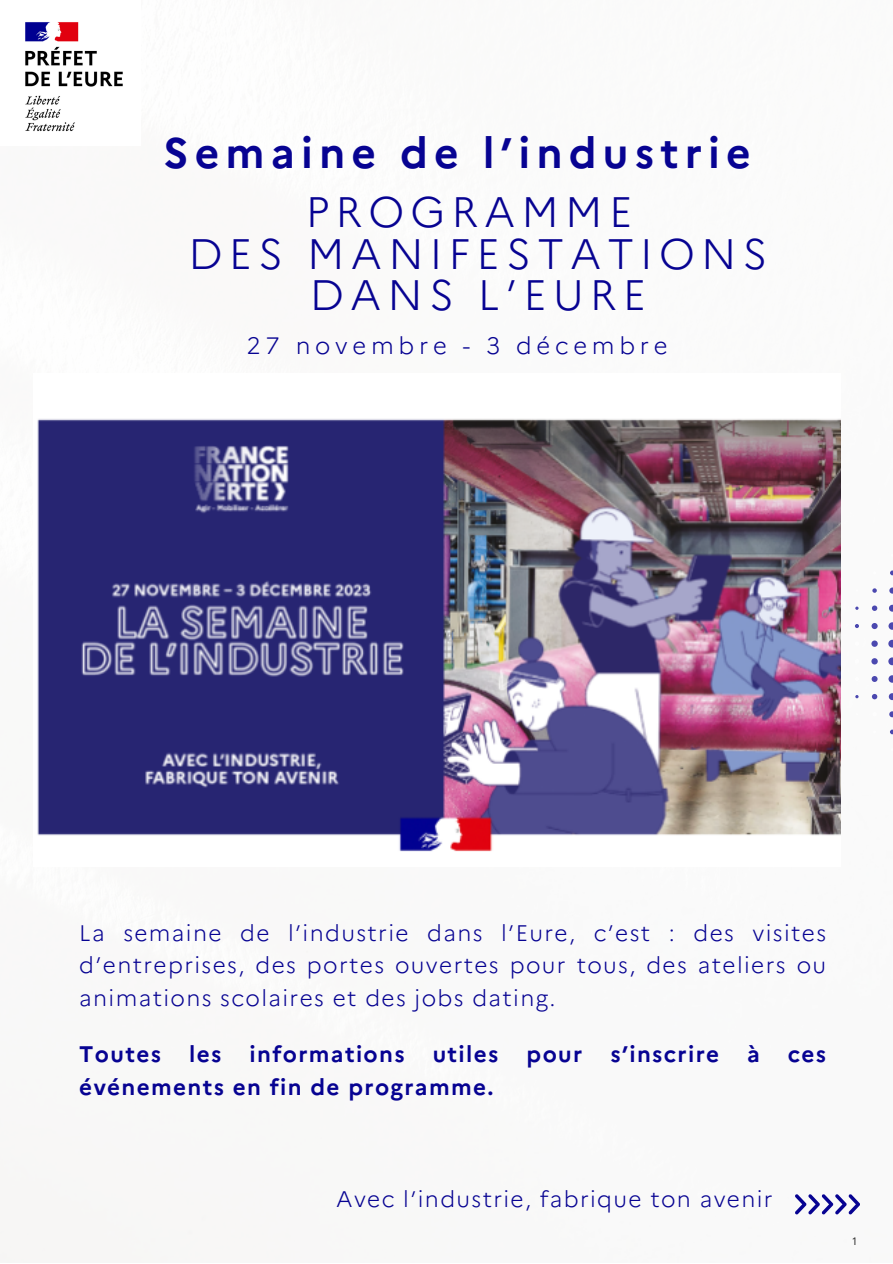
<style>
.page{position:relative;width:893px;height:1264px;background:#fff}
.page>*{position:absolute;margin:0;border:0;box-sizing:border-box;transform-origin:0 0}
.t1{font:300 42.6px/41.5px "Marianne";letter-spacing:.145em;color:#070392;text-align:center}
.t2{font:700 42.6px "Marianne";letter-spacing:.145em;color:#070392}
.t3{font:300 23.7px "Marianne";letter-spacing:.2em;color:#070392}
.t4{font:300 22.5px/32.5px "Marianne";letter-spacing:.06em;color:#070392;text-align:justify}
.t5{font:700 22.5px/32.5px "Marianne";letter-spacing:.06em;color:#070392}
.t6{font:10.5px "Open Sans";color:#202020}
</style>
<div class="page">
<img style="left:25px;top:22px;width:98px;height:110px">
<svg style="left:888px;top:639px;width:4px;height:8px"></svg>
<svg style="left:888px;top:657px;width:4px;height:8px"></svg>
<svg style="left:888px;top:675px;width:4px;height:7px"></svg>
<svg style="left:888px;top:622px;width:4px;height:7px"></svg>
<svg style="left:888px;top:693px;width:4px;height:7px"></svg>
<svg style="left:889px;top:604px;width:3px;height:7px"></svg>
<svg style="left:871px;top:658px;width:6px;height:6px"></svg>
<svg style="left:871px;top:640px;width:6px;height:7px"></svg>
<svg style="left:889px;top:587px;width:3px;height:6px"></svg>
<svg style="left:871px;top:623px;width:6px;height:6px"></svg>
<svg style="left:871px;top:676px;width:6px;height:6px"></svg>
<svg style="left:889px;top:711px;width:3px;height:6px"></svg>
<svg style="left:871px;top:605px;width:6px;height:6px"></svg>
<svg style="left:871px;top:694px;width:6px;height:5px"></svg>
<svg style="left:872px;top:588px;width:4px;height:5px"></svg>
<svg style="left:854px;top:624px;width:4px;height:4px"></svg>
<img style="left:37px;top:419px;width:803px;height:433px">
<svg style="left:795px;top:1194px;width:64px;height:20px"></svg>
<p class="t2" style="left:163px;top:127px;width:589px">Semaine de l’industrie</p>
<p class="t1" style="left:306px;top:191px;width:328px">PROGRAMME</p>
<p class="t1" style="left:188px;top:233px;width:580px">DES MANIFESTATIONS<br>DANS L’EURE</p>
<p class="t3" style="left:246px;top:331px;width:422px">27 novembre - 3 décembre</p>
<p class="t4" style="left:79px;top:916px;width:748px">La semaine de l’industrie dans l’Eure, c’est : des visites d’entreprises, des portes ouvertes pour tous, des ateliers ou animations scolaires et des jobs dating.</p>
<p class="t5" style="left:79px;top:1037px;width:748px">Toutes les informations utiles pour s’inscrire à ces événements en fin de programme.</p>
<p class="t4" style="left:336px;top:1182px;width:438px">Avec l’industrie, fabrique ton avenir</p>
<p class="t6" style="left:851px;top:1233px;width:7px">1</p>
</div>
